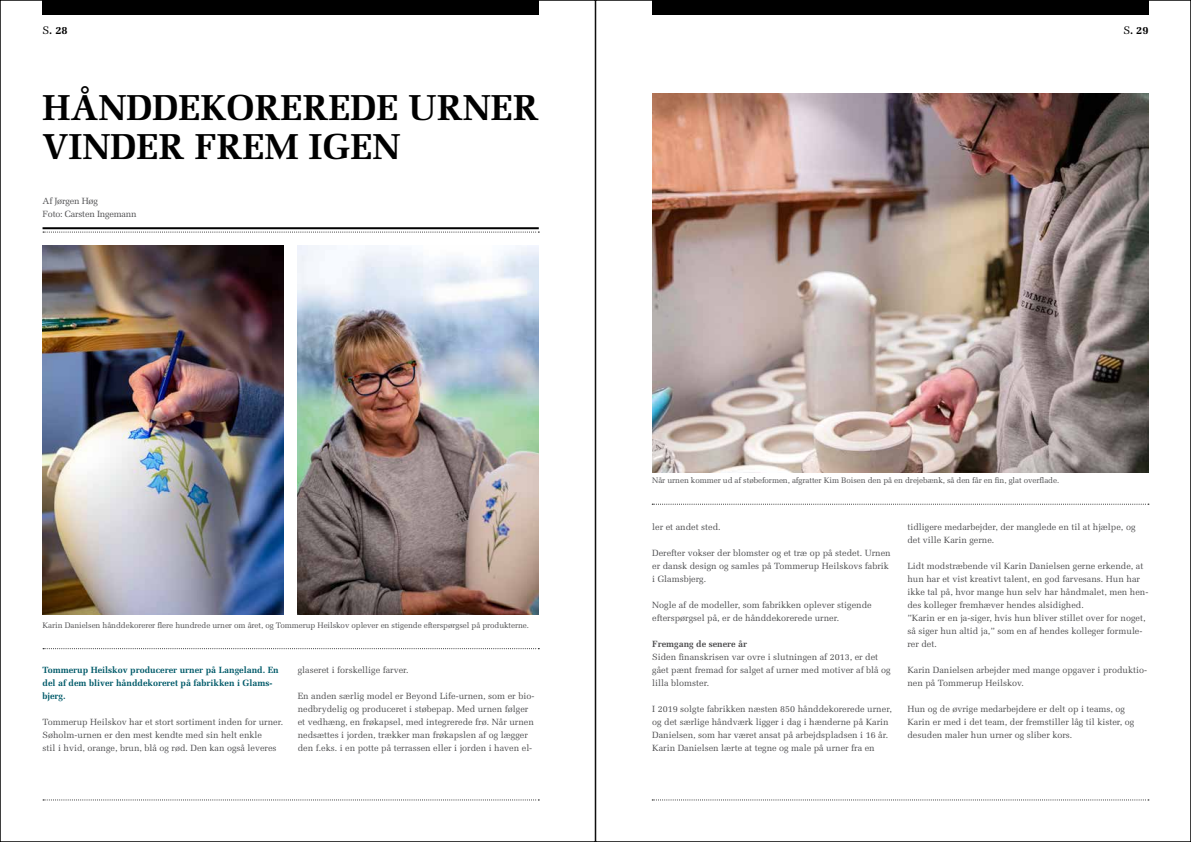
<style>
.page{position:relative;width:1191px;height:842px;background:#fff}
.page>*{position:absolute;margin:0;border:0;box-sizing:border-box;transform-origin:0 0}
.t1{font:700 36px/38px "Melior";color:#000}
.t2{font:700 11px "Melior";color:#000}
.t3{font:9px/13px "Melior";color:#4d4d4f}
.t4{font:700 9px/13px "Melior";color:#005a69}
.t5{font:9px/13px "Melior";letter-spacing:-.02em;color:#4d4d4f}
.t6{font:700 9px "Melior";color:#4d4d4f}
.t7{font:8px "Melior";letter-spacing:-.01em;color:#4d4d4f}
.s1{font-weight:400}
</style>
<div class="page">
<div style="left:43px;top:0;width:496px;height:14px;background:#000"></div>
<svg style="left:43px;top:799px;width:496px;height:1px"></svg>
<div style="left:652px;top:0;width:496px;height:14px;background:#000"></div>
<svg style="left:652px;top:799px;width:497px;height:1px"></svg>
<svg style="left:652px;top:504px;width:497px;height:1px"></svg>
<svg style="left:43px;top:648px;width:496px;height:1px"></svg>
<hr style="left:43px;top:227px;width:496px;height:2px;background:#000">
<svg style="left:43px;top:232px;width:496px;height:1px"></svg>
<img style="left:43px;top:245px;width:240px;height:369px">
<img style="left:652px;top:94px;width:496px;height:378px">
<img style="left:298px;top:245px;width:241px;height:369px">
<p class="t2" style="left:43px;top:23px;width:27px"><span class="s1">S</span>. 28</p>
<p class="t2" style="left:1123px;top:23px;width:27px"><span class="s1">S</span>. 29</p>
<h1 class="t1" style="left:43px;top:89px;width:497px">HÅNDDEKOREREDE URNER<br>VINDER FREM IGEN</h1>
<p class="t5" style="left:43px;top:194px;width:96px">Af Jørgen Høg<br>Foto: Carsten Ingemann</p>
<p class="t7" style="left:43px;top:620px;width:488px">Karin Danielsen hånddekorerer flere hundrede urner om året, og Tommerup Heilskov oplever en stigende efterspørgsel på produkterne.</p>
<p class="t4" style="left:43px;top:663px;width:238px">Tommerup Heilskov producerer urner på Langeland. En del af dem bliver hånddekoreret på fabrikken i Glams&shy;bjerg.</p>
<p class="t3" style="left:43px;top:715px;width:242px">Tommerup Heilskov har et stort sortiment inden for urner.<br>Søholm-urnen er den mest kendte med sin helt enkle<br>stil i hvid, orange, brun, blå og rød. Den kan også leveres</p>
<p class="t3" style="left:298px;top:663px;width:112px">glaseret i forskellige farver.</p>
<p class="t3" style="left:298px;top:689px;width:238px">En anden særlig model er Beyond Life-urnen, som er bio&shy;nedbrydelig og produceret i støbepap. Med urnen følger et vedhæng, en frøkapsel, med integrerede frø. Når urnen nedsættes i jorden, trækker man frøkapslen af og lægger den f.eks. i en potte på terrassen eller i jorden i haven el-</p>
<p class="t7" style="left:652px;top:476px;width:408px">Når urnen kommer ud af støbeformen, afgratter Kim Boisen den på en drejebænk, så den får en fin, glat overflade.</p>
<p class="t3" style="left:652px;top:520px;width:70px">ler et andet sted.</p>
<p class="t3" style="left:652px;top:546px;width:240px">Derefter vokser der blomster og et træ op på stedet. Urnen er dansk design og samles på Tommerup Heilskovs fabrik i Glamsbjerg.</p>
<p class="t3" style="left:652px;top:598px;width:221px">Nogle af de modeller, som fabrikken oplever stigende efterspørgsel på, er de hånddekorerede urner.</p>
<p class="t6" style="left:652px;top:638px;width:96px">Fremgang de senere år</p>
<p class="t3" style="left:652px;top:650px;width:240px">Siden finanskrisen var ovre i slutningen af 2013, er det gået pænt fremad for salget af urner med motiver af blå og lilla blomster.</p>
<p class="t3" style="left:652px;top:702px;width:241px">I 2019 solgte fabrikken næsten 850 hånddekorerede urner, og det særlige håndværk ligger i dag i hænderne på Karin Danielsen, som har været ansat på arbejdspladsen i 16 år.<br>Karin Danielsen lærte at tegne og male på urner fra en</p>
<p class="t3" style="left:907px;top:520px;width:230px">tidligere medarbejder, der manglede en til at hjælpe, og det ville Karin gerne.</p>
<p class="t3" style="left:907px;top:559px;width:242px">Lidt modstræbende vil Karin Danielsen gerne erkende, at hun har et vist kreativt talent, en god farvesans. Hun har ikke tal på, hvor mange hun selv har håndmalet, men hen&shy;des kolleger fremhæver hendes alsidighed.<br>”Karin er en ja-siger, hvis hun bliver stillet over for noget, så siger hun altid ja,” som en af hendes kolleger formule&shy;rer det.</p>
<p class="t3" style="left:907px;top:663px;width:241px">Karin Danielsen arbejder med mange opgaver i produktio&shy;nen på Tommerup Heilskov.</p>
<p class="t3" style="left:907px;top:702px;width:228px">Hun og de øvrige medarbejdere er delt op i teams, og<br>Karin er med i det team, der fremstiller låg til kister, og desuden maler hun urner og sliber kors.</p>
</div>
